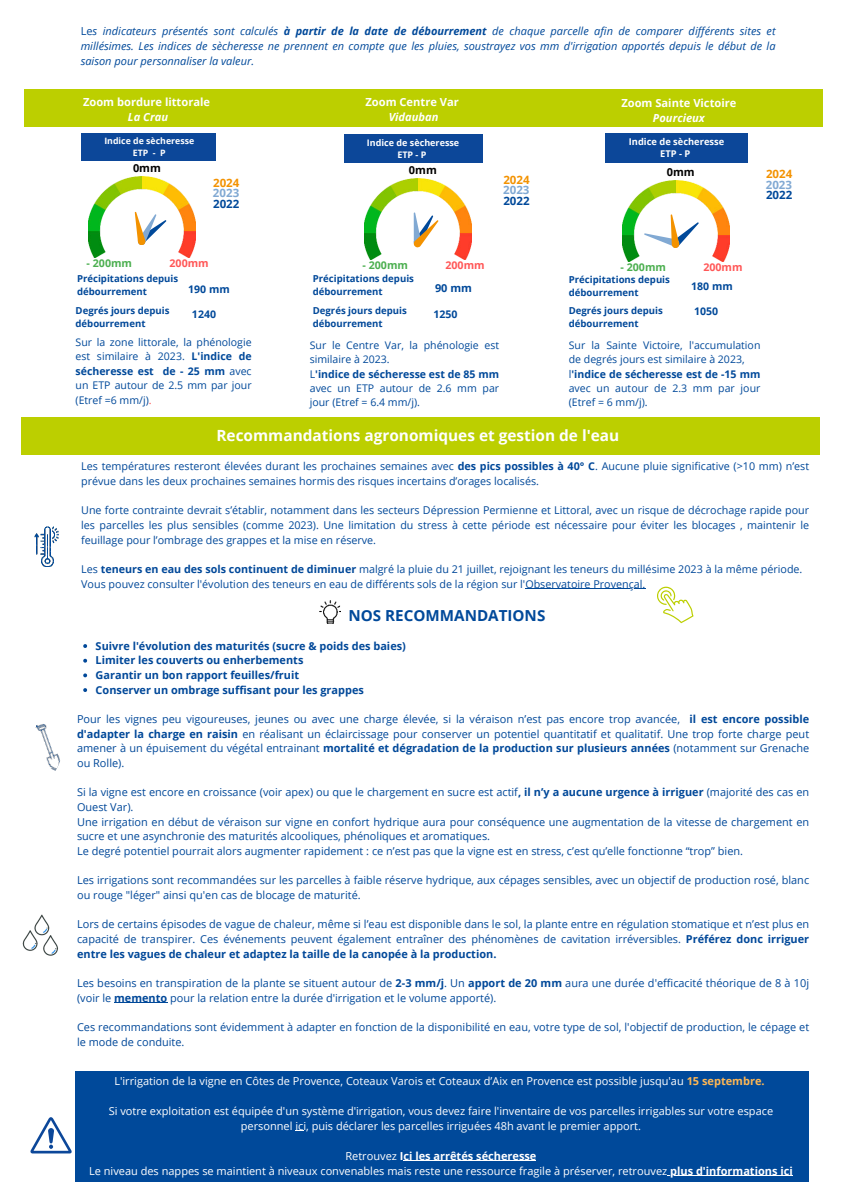
<style>
.page{position:relative;width:842px;height:1191px;background:#fff}
.page>*{position:absolute;margin:0;border:0;box-sizing:border-box;transform-origin:0 0}
.t1{font:700 15.4px "Open Sans";color:#fff}
.t2{font:700 15.2px "Open Sans";color:#00499a}
.t3{font:700 11.5px "Open Sans";color:#00499a}
.t4{font:700 11.5px "Open Sans";color:#f39200}
.t5{font:700 11.5px "Open Sans";color:#81a9d3}
.t6{font:700 11.1px "Open Sans";color:#fff}
.t7{font:italic 700 11.1px "Open Sans";color:#fff}
.t8{font:11px/15px "Open Sans";color:#fff;text-align:center}
.t9{font:italic 11px/15px "Open Sans";color:#00499a;text-align:justify}
.t10{font:700 11px "Open Sans";color:#000}
.t11{font:700 11px "Open Sans";color:#00499a}
.t12{font:10.9px/14.7px "Open Sans";color:#004899}
.t13{font:700 10.9px/14.7px "Open Sans";color:#004899}
.t14{font:10.7px/14.7px "Open Sans";color:#004899}
.t15{font:700 10.7px "Open Sans";color:#4caf50}
.t16{font:700 10.7px "Open Sans";color:#ff5757}
.t17{font:10.5px/14.4px "Open Sans";color:#00499a}
.t18{font:700 10.5px "Open Sans";color:#00499a}
.t19{font:700 9.6px/12.9px "Open Sans";color:#004899}
.t20{font:700 9.3px/12.4px "Open Sans";color:#fff;text-align:center}
.t21{font:700 9px/12px "Open Sans";color:#fff;text-align:center}
.t22{font:700 8.8px/11.7px "Open Sans";color:#fff;text-align:center}
.s1{font-style:normal}
.s2{font-weight:700}
.s3{color:#ff5757}
.s4{font-weight:700;color:#feb754}
</style>
<div class="page">
<div style="left:21px;top:417px;width:798px;height:37px;background:#bccf00"></div>
<div style="left:76px;top:1070px;width:733px;height:111px;background:#00499a"></div>
<img style="left:34px;top:526px;width:24px;height:40px">
<img style="left:35px;top:724px;width:25px;height:47px">
<img style="left:22px;top:914px;width:36px;height:42px">
<svg style="left:30px;top:1117px;width:42px;height:35px"></svg>
<hr style="left:525px;top:588px;width:120px;height:1px;background:#004899">
<svg style="left:83px;top:644px;width:4px;height:4px"></svg>
<svg style="left:83px;top:658px;width:4px;height:4px"></svg>
<svg style="left:83px;top:673px;width:4px;height:4px"></svg>
<svg style="left:83px;top:688px;width:4px;height:4px"></svg>
<hr style="left:114px;top:1002px;width:53px;height:1px;background:#004899">
<img style="left:320px;top:600px;width:21px;height:23px">
<div style="left:24px;top:90px;width:798px;height:37px;background:#bccf00"></div>
<div style="left:81px;top:133px;width:134px;height:28px;background:#0c4799"></div>
<div style="left:344px;top:134px;width:139px;height:29px;background:#0c4799"></div>
<div style="left:605px;top:133px;width:143px;height:29px;background:#0c4799"></div>
<img style="left:88px;top:176px;width:107px;height:81px">
<svg style="left:657px;top:586px;width:36px;height:37px"></svg>
<hr style="left:403px;top:1160px;width:133px;height:1px;background:#fff">
<hr style="left:667px;top:1175px;width:126px;height:1px;background:#fff">
<svg style="left:104px;top:202px;width:75px;height:44px"></svg>
<img style="left:364px;top:178px;width:107px;height:81px">
<svg style="left:380px;top:204px;width:75px;height:44px"></svg>
<img style="left:622px;top:180px;width:107px;height:81px">
<svg style="left:638px;top:206px;width:75px;height:44px"></svg>
<p class="t9" style="left:81px;top:23px;width:696px"><span class="s1">Le</span>s indicateurs présentés sont calculés <span class="s2">à partir de la date de débourrement</span> de chaque parcelle afin de comparer différents sites et millésimes. Les indices de sècheresse ne prennent en compte que les pluies, soustrayez vos mm d'irrigation apportés depuis le début de la saison pour personnaliser la valeur.</p>
<p class="t6" style="left:83px;top:94px;width:129px">Zoom bordure littorale</p>
<p class="t7" style="left:128px;top:109px;width:42px">La Crau</p>
<p class="t22" style="left:104px;top:135px;width:91px">Indice de sècheresse<br>ETP - P</p>
<p class="t6" style="left:365px;top:94px;width:95px">Zoom Centre Var</p>
<p class="t7" style="left:389px;top:109px;width:51px">Vidauban</p>
<p class="t6" style="left:621px;top:95px;width:117px">Zoom Sainte Victoire</p>
<p class="t7" style="left:653px;top:110px;width:53px">Pourcieux</p>
<p class="t21" style="left:367px;top:136px;width:94px">Indice de sècheresse<br>ETP - P</p>
<p class="t20" style="left:629px;top:135px;width:97px">Indice de sècheresse<br>ETP - P</p>
<p class="t10" style="left:133px;top:160px;width:29px">0mm</p>
<p class="t4" style="left:213px;top:174px;width:28px">2024</p>
<p class="t5" style="left:213px;top:185px;width:28px">2023</p>
<p class="t3" style="left:213px;top:195px;width:28px">2022</p>
<p class="t10" style="left:409px;top:162px;width:29px">0mm</p>
<p class="t4" style="left:503px;top:171px;width:28px">2024</p>
<p class="t5" style="left:503px;top:182px;width:28px">2023</p>
<p class="t3" style="left:503px;top:192px;width:28px">2022</p>
<p class="t10" style="left:667px;top:164px;width:29px">0mm</p>
<p class="t4" style="left:766px;top:166px;width:28px">2024</p>
<p class="t5" style="left:766px;top:176px;width:28px">2023</p>
<p class="t3" style="left:766px;top:187px;width:28px">2022</p>
<p class="t15" style="left:87px;top:255px;width:47px">- 200mm</p>
<p class="t16" style="left:169px;top:255px;width:41px">200mm</p>
<p class="t15" style="left:363px;top:257px;width:47px">- 200mm</p>
<p class="t16" style="left:445px;top:257px;width:41px">200mm</p>
<p class="t15" style="left:620px;top:259px;width:47px">- 200mm</p>
<p class="t16" style="left:703px;top:259px;width:41px">200mm</p>
<p class="t19" style="left:77px;top:272px;width:103px">Précipitations depuis débourrement</p>
<p class="t18" style="left:188px;top:281px;width:43px">190 mm</p>
<p class="t18" style="left:192px;top:307px;width:26px">1240</p>
<p class="t19" style="left:76px;top:304px;width:96px">Degrés jours depuis débourrement</p>
<p class="t19" style="left:313px;top:272px;width:103px">Précipitations depuis débourrement</p>
<p class="t19" style="left:313px;top:304px;width:96px">Degrés jours depuis débourrement</p>
<p class="t11" style="left:435px;top:280px;width:38px">90 mm</p>
<p class="t18" style="left:433px;top:307px;width:26px">1250</p>
<p class="t19" style="left:569px;top:273px;width:103px">Précipitations depuis débourrement</p>
<p class="t19" style="left:569px;top:304px;width:96px">Degrés jours depuis débourrement</p>
<p class="t18" style="left:691px;top:279px;width:43px">180 mm</p>
<p class="t18" style="left:694px;top:304px;width:26px">1050</p>
<p class="t17" style="left:76px;top:335px;width:178px;text-align:justify">Sur la zone littorale, la phénologie est similaire à 2023. <span class="s2">L'indice de sécheresse est de - 25 mm</span> avec un ETP autour de 2.5 mm par jour (Etref =6 mm/j)<span class="s3">.</span></p>
<p class="t17" style="left:310px;top:337px;width:191px">Sur le Centre Var, la phénologie est similaire à 2023.<br>L<span class="s2">'indice de sécheresse est de 85 mm </span>avec un ETP autour de 2.6 mm par jour (Etref = 6.4 mm/j).</p>
<p class="t17" style="left:569px;top:337px;width:193px">Sur la Sainte Victoire, l'accumulation de degrés jours est similaire à 2023, l<span class="s2">'indice de sécheresse est de -15 mm </span>avec un autour de 2.3 mm par jour (Etref = 6 mm/j).</p>
<h1 class="t1" style="left:216px;top:424px;width:404px">Recommandations agronomiques et gestion de l'eau</h1>
<p class="t14" style="left:81px;top:458px;width:729px">Les températures resteront élevées durant les prochaines semaines avec <span class="s2">des pics possibles à 40° C</span>. Aucune pluie significative (&gt;10 mm) n’est prévue dans les deux prochaines semaines hormis des risques incertains d’orages localisés.</p>
<p class="t14" style="left:81px;top:502px;width:729px;text-align:justify">Une forte contrainte devrait s’établir, notamment dans les secteurs Dépression Permienne et Littoral, avec un risque de décrochage rapide pour les parcelles les plus sensibles (comme 2023). Une limitation du stress à cette période est nécessaire pour éviter les blocages , maintenir le feuillage pour l’ombrage des grappes et la mise en réserve.</p>
<p class="t14" style="left:81px;top:561px;width:723px">Les <span class="s2">teneurs en eau des sols continuent de diminuer</span> malgré la pluie du 21 juillet, rejoignant les teneurs du millésime 2023 à la même période.<br>Vous pouvez consulter l'évolution des teneurs en eau de différents sols de la région sur l'Observatoire Provençal.</p>
<h2 class="t2" style="left:348px;top:605px;width:198px">NOS RECOMMANDATIONS</h2>
<p class="t13" style="left:96px;top:638px;width:312px">Suivre l'évolution des maturités (sucre &amp; poids des baies)<br>Limiter les couverts ou enherbements<br>Garantir un bon rapport feuilles/fruit<br>Conserver un ombrage suffisant pour les grappes</p>
<p class="t12" style="left:77px;top:711px;width:734px;text-align:justify">Pour les vignes peu vigoureuses, jeunes ou avec une charge élevée, si la véraison n’est pas encore trop avancée, <span class="s2">il est encore possible d'adapter la charge en raisin</span> en réalisant un éclaircissage pour conserver un potentiel quantitatif et qualitatif. Une trop forte charge peut amener à un épuisement du végétal entrainant <span class="s2">mortalité et dégradation de la production sur plusieurs années</span> (notamment sur Grenache ou Rolle).</p>
<p class="t12" style="left:77px;top:784px;width:734px">Si la vigne est encore en croissance (voir apex) ou que le chargement en sucre est actif<span class="s2">, il n’y a aucune urgence à irriguer</span> (majorité des cas en Ouest Var).<br>Une irrigation en début de véraison sur vigne en confort hydrique aura pour conséquence une augmentation de la vitesse de chargement en sucre et une asynchronie des maturités alcooliques, phénoliques et aromatiques.<br>Le degré potentiel pourrait alors augmenter rapidement : ce n’est pas que la vigne est en stress, c’est qu’elle fonctionne “trop” bien.</p>
<p class="t12" style="left:77px;top:872px;width:734px">Les irrigations sont recommandées sur les parcelles à faible réserve hydrique, aux cépages sensibles, avec un objectif de production rosé, blanc ou rouge "léger" ainsi qu'en cas de blocage de maturité.</p>
<p class="t12" style="left:77px;top:916px;width:734px;text-align:justify">Lors de certains épisodes de vague de chaleur, même si l’eau est disponible dans le sol, la plante entre en régulation stomatique et n’est plus en capacité de transpirer. Ces événements peuvent également entraîner des phénomènes de cavitation irréversibles. <span class="s2">Préférez donc irriguer entre les vagues de chaleur et adaptez la taille de la canopée à la production.</span></p>
<p class="t12" style="left:77px;top:975px;width:734px">Les besoins en transpiration de la plante se situent autour de <span class="s2">2-3 mm/j</span>. Un <span class="s2">apport de 20 mm</span> aura une durée d'efficacité théorique de 8 à 10j (voir le <span class="s2">memento</span> pour la relation entre la durée d'irrigation et le volume apporté).</p>
<p class="t12" style="left:77px;top:1019px;width:734px">Ces recommandations sont évidemment à adapter en fonction de la disponibilité en eau, votre type de sol, l'objectif de production, le cépage et le mode de conduite.</p>
<p class="t8" style="left:114px;top:1072px;width:652px">L'irrigation de la vigne en Côtes de Provence, Coteaux Varois et Coteaux d’Aix en Provence est possible jusqu'au <span class="s4">15 septembre.</span></p>
<p class="t8" style="left:109px;top:1102px;width:666px">Si votre exploitation est équipée d'un système d'irrigation, vous devez faire l'inventaire de vos parcelles irrigables sur votre espace personnel ici, puis déclarer les parcelles irriguées 48h avant le premier apport.</p>
<p class="t8" style="left:89px;top:1147px;width:705px">Retrouvez <span class="s2">Ici les arrêtés sécheresse<br></span>Le niveau des nappes se maintient à niveaux convenables mais reste une ressource fragile à préserver, retrouvez <span class="s2">plus d'informations ici</span></p>
</div>
